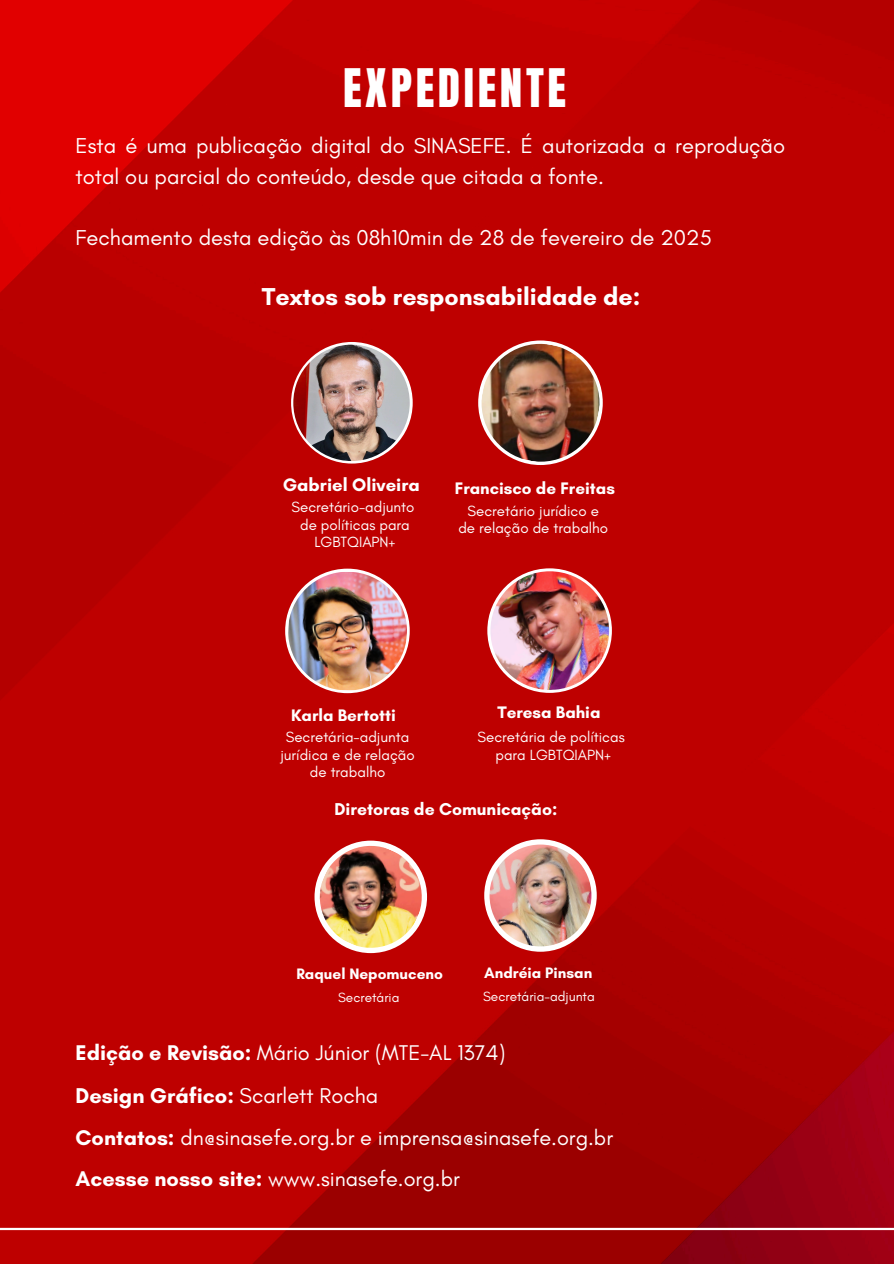
<style>
.page{position:relative;width:894px;height:1264px;background:#fff}
.page>*{position:absolute;margin:0;border:0;box-sizing:border-box;transform-origin:0 0}
.t1{font:45.15px "Anton";letter-spacing:.08em;color:#fff}
.t2{font:700 24.9px "Glacial Indifference";color:#fff}
.t3{font:21.9px/30.8px "Glacial Indifference";color:#fff}
.t4{font:700 21.75px "Glacial Indifference";color:#fff}
.t5{font:21.6px "Glacial Indifference";color:#fff}
.t6{font:700 18.45px "Glacial Indifference";color:#fff}
.t7{font:700 17.4px "Glacial Indifference";color:#fff}
.t8{font:700 16.95px "Glacial Indifference";color:#fff}
.t9{font:700 15.45px "Glacial Indifference";color:#fff}
.t10{font:15px/17.5px "Glacial Indifference";color:#fff;text-align:center}
.t11{font:13.65px "Glacial Indifference";color:#fff}
.s1{font-weight:700}
.s2{font-weight:400}
</style>
<div class="page">
<img style="left:0;top:0;width:893px;height:1263px">
<hr style="left:0;top:1227px;width:893px;height:3px;background:#fff">
<div style="left:484px;top:839px;width:112px;height:112px;background:#fff;border-radius:50%"></div>
<img style="left:489px;top:844px;width:102px;height:102px;border-radius:50%">
<img style="left:313px;top:838px;width:115px;height:116px">
<svg style="left:487px;top:568px;width:124px;height:125px"></svg>
<img style="left:490px;top:571px;width:119px;height:119px;border-radius:50%">
<img style="left:476px;top:339px;width:128px;height:127px">
<img style="left:287px;top:571px;width:121px;height:120px">
<svg style="left:291px;top:342px;width:121px;height:121px"></svg>
<img style="left:293px;top:344px;width:116px;height:117px;border-radius:50%">
<p class="t1" style="left:343px;top:55px;width:225px">EXPEDIENTE</p>
<h4 class="t3" style="left:75px;top:130px;width:711px">Esta é uma publicação digital do SINASEFE. É autorizada a reprodução total ou parcial do conteúdo, desde que citada a fonte.</h4>
<h6 class="t3" style="left:75px;top:222px;width:637px">Fechamento desta edição às 08h10min de 28 de fevereiro de 2025</h6>
<p class="t2" style="left:262px;top:281px;width:380px">Textos sob responsabilidade de:</p>
<p class="t6" style="left:283px;top:473px;width:138px">Gabriel Oliveira</p>
<p class="t10" style="left:291px;top:498px;width:124px">Secretário-adjunto de políticas para<br>LGBTQIAPN+</p>
<h4 class="t8" style="left:454px;top:478px;width:162px">Francisco de Freitas</h4>
<h5 class="t10" style="left:458px;top:501px;width:151px">Secretário jurídico e de relação de trabalho</h5>
<p class="t8" style="left:497px;top:701px;width:105px">Teresa Bahia</p>
<h6 class="t8" style="left:291px;top:705px;width:106px">Karla Bertotti</h6>
<p class="t10" style="left:280px;top:728px;width:136px">Secretária-adjunta jurídica e de relação de trabalho</p>
<p class="t10" style="left:477px;top:728px;width:149px">Secretária de políticas para LGBTQIAPN+</p>
<p class="t7" style="left:334px;top:798px;width:224px">Diretoras de Comunicação:</p>
<h6 class="t9" style="left:296px;top:964px;width:148px">Raquel Nepomuceno</h6>
<h4 class="t9" style="left:484px;top:963px;width:109px">Andréia Pinsan</h4>
<h4 class="t11" style="left:338px;top:989px;width:63px">Secretária</h4>
<p class="t11" style="left:483px;top:988px;width:113px">Secretária-adjunta</p>
<h4 class="t5" style="left:75px;top:1038px;width:431px"><span class="s1">Edição e Revisão:</span> Mário Júnior (MTE-AL 1374)</h4>
<h6 class="t4" style="left:75px;top:1082px;width:304px">Design Gráfico: <span class="s2">Scarlett Rocha</span></h6>
<p class="t5" style="left:75px;top:1124px;width:539px"><span class="s1">Contatos:</span> dn@sinasefe.org.br e imprensa@sinasefe.org.br</p>
<p class="t5" style="left:75px;top:1165px;width:385px"><span class="s1">Acesse nosso site:</span> www.sinasefe.org.br</p>
</div>
